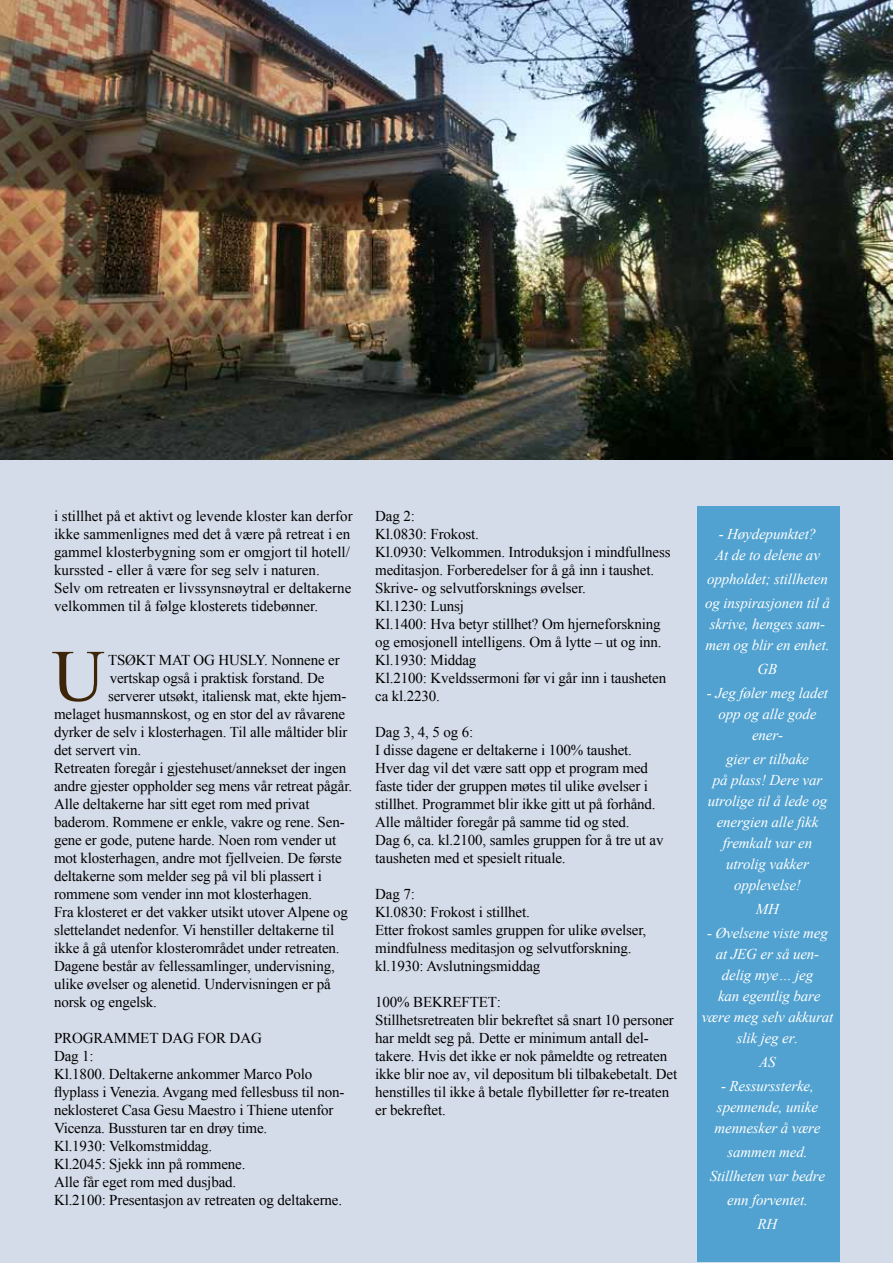
<style>
.page{position:relative;width:893px;height:1263px;background:#fff}
.page>*{position:absolute;margin:0;border:0;box-sizing:border-box;transform-origin:0 0}
.t1{font:73.5px "Times New Roman";color:#3e2408}
.t2{font:15px/18px "Times New Roman";letter-spacing:-.01em;color:#000}
.t3{font:italic 15px/21px "Times New Roman";letter-spacing:-.01em;color:#fff;text-align:center}
</style>
<div class="page">
<div style="left:0;top:349px;width:892px;height:914px;background:#d5dce9"></div>
<img style="left:0;top:0;width:892px;height:459px">
<div style="left:697px;top:506px;width:142px;height:755px;background:#51a2d0"></div>
<p class="t2" style="left:54px;top:506px;width:300px">i stillhet på et aktivt og levende kloster kan derfor ikke sammenlignes med det å være på retreat i en gammel klosterbygning som er omgjort til hotell/ kurssted - eller å være for seg selv i naturen.<br>Selv om retreaten er livssynsnøytral er deltakerne velkommen til å følge klosterets tidebønner.</p>
<h1 class="t1" style="left:52px;top:626px;width:55px">U</h1>
<p class="t2" style="left:108px;top:650px;width:233px">TSØKT MAT OG HUSLY. Nonnene er</p>
<p class="t2" style="left:110px;top:668px;width:216px">vertskap også i praktisk forstand. De</p>
<p class="t2" style="left:108px;top:686px;width:240px">serverer utsøkt, italiensk mat, ekte hjem-</p>
<p class="t2" style="left:54px;top:704px;width:293px">melaget husmannskost, og en stor del av råvarene</p>
<p class="t2" style="left:54px;top:722px;width:295px">dyrker de selv i klosterhagen. Til alle måltider blir</p>
<p class="t2" style="left:54px;top:740px;width:89px">det servert vin.</p>
<p class="t2" style="left:54px;top:758px;width:294px">Retreaten foregår i gjestehuset/annekset der ingen</p>
<p class="t2" style="left:54px;top:776px;width:300px">andre gjester oppholder seg mens vår retreat pågår.</p>
<p class="t2" style="left:54px;top:794px;width:257px">Alle deltakerne har sitt eget rom med privat</p>
<p class="t2" style="left:54px;top:812px;width:292px">baderom. Rommene er enkle, vakre og rene. Sen-</p>
<p class="t2" style="left:54px;top:830px;width:284px">gene er gode, putene harde. Noen rom vender ut</p>
<p class="t2" style="left:54px;top:848px;width:289px">mot klosterhagen, andre mot fjellveien. De første</p>
<p class="t2" style="left:54px;top:866px;width:270px">deltakerne som melder seg på vil bli plassert i</p>
<p class="t2" style="left:54px;top:884px;width:260px">rommene som vender inn mot klosterhagen.</p>
<p class="t2" style="left:54px;top:902px;width:296px">Fra klosteret er det vakker utsikt utover Alpene og</p>
<p class="t2" style="left:54px;top:920px;width:282px">slettelandet nedenfor. Vi henstiller deltakerne til</p>
<p class="t2" style="left:54px;top:938px;width:287px">ikke å gå utenfor klosterområdet under retreaten.</p>
<p class="t2" style="left:54px;top:956px;width:282px">Dagene består av fellessamlinger, undervisning,</p>
<p class="t2" style="left:54px;top:974px;width:278px">ulike øvelser og alenetid. Undervisningen er på</p>
<p class="t2" style="left:54px;top:992px;width:105px">norsk og engelsk.</p>
<p class="t2" style="left:54px;top:1028px;width:292px">PROGRAMMET DAG FOR DAG<br>Dag 1:<br>Kl.1800. Deltakerne ankommer Marco Polo flyplass i Venezia. Avgang med fellesbuss til non&shy;neklosteret Casa Gesu Maestro i Thiene utenfor Vicenza. Bussturen tar en drøy time.<br>Kl.1930: Velkomstmiddag.<br>Kl.2045: Sjekk inn på rommene.<br>Alle får eget rom med dusjbad.<br>Kl.2100: Presentasjon av retreaten og deltakerne.</p>
<p class="t2" style="left:375px;top:506px;width:297px">Dag 2:<br>Kl.0830: Frokost.<br>Kl.0930: Velkommen. Introduksjon i mindfullness meditasjon. Forberedelser for å gå inn i taushet.<br>Skrive- og selvutforsknings øvelser.<br>Kl.1230: Lunsj<br>Kl.1400: Hva betyr stillhet? Om hjerneforskning og emosjonell intelligens. Om å lytte – ut og inn.<br>Kl.1930: Middag<br>Kl.2100: Kveldssermoni før vi går inn i tausheten ca kl.2230.</p>
<p class="t2" style="left:375px;top:722px;width:290px">Dag 3, 4, 5 og 6:<br>I disse dagene er deltakerne i 100% taushet.<br>Hver dag vil det være satt opp et program med faste tider der gruppen møtes til ulike øvelser i stillhet. Programmet blir ikke gitt ut på forhånd.<br>Alle måltider foregår på samme tid og sted.<br>Dag 6, ca. kl.2100, samles gruppen for å tre ut av tausheten med et spesielt rituale.</p>
<p class="t2" style="left:375px;top:884px;width:273px">Dag 7:<br>Kl.0830: Frokost i stillhet.<br>Etter frokost samles gruppen for ulike øvelser, mindfulness meditasjon og selvutforskning. kl.1930: Avslutningsmiddag</p>
<p class="t2" style="left:375px;top:992px;width:304px">100% BEKREFTET:<br>Stillhetsretreaten blir bekreftet så snart 10 personer har meldt seg på. Dette er minimum antall del&shy;takere. Hvis det ikke er nok påmeldte og retreaten ikke blir noe av, vil depositum bli tilbakebetalt. Det henstilles til ikke å betale flybilletter før re-treaten er bekreftet.</p>
<p class="t3" style="left:715px;top:523px;width:106px;text-align:left">- Høydepunktet?<br>At de to delene av</p>
<p class="t3" style="left:705px;top:567px;width:126px;line-height:24px;text-align:left">oppholdet; stillheten og inspirasjonen til å</p>
<p class="t3" style="left:705px;top:613px;width:126px;text-align:left">skrive, henges sam&shy;men og blir en enhet.</p>
<p class="t3" style="left:758px;top:658px;width:21px">GB</p>
<p class="t3" style="left:707px;top:682px;width:123px">- Jeg føler meg ladet opp og alle gode ener-</p>
<p class="t3" style="left:708px;top:748px;width:121px">gier er tilbake<br>på plass! Dere var utrolige til å lede og energien alle fikk fremkalt var en utrolig vakker opplevelse!</p>
<p class="t3" style="left:756px;top:898px;width:25px">MH</p>
<p class="t3" style="left:702px;top:922px;width:133px">- Øvelsene viste meg at JEG er så uen&shy;delig mye… jeg<br>kan egentlig bare være meg selv akkurat slik jeg er.</p>
<p class="t3" style="left:759px;top:1051px;width:18px">AS</p>
<p class="t3" style="left:714px;top:1075px;width:108px">- Ressurssterke, spennende, unike mennesker å være</p>
<p class="t3" style="left:710px;top:1140px;width:117px;line-height:24px">sammen med.<br>Stillheten var bedre enn forventet.<br>RH</p>
</div>
